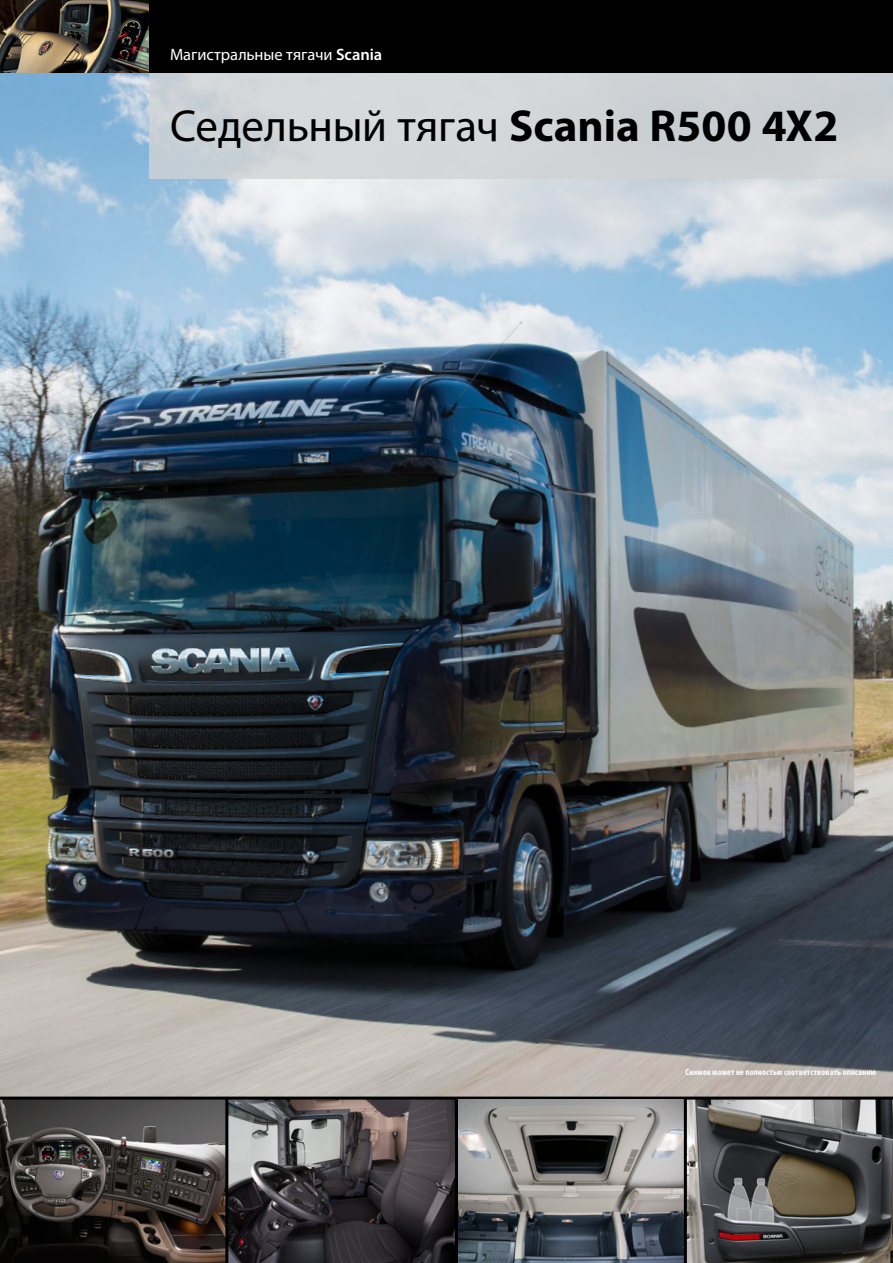
<style>
.page{position:relative;width:893px;height:1263px;background:#fff}
.page>*{position:absolute;margin:0;border:0;box-sizing:border-box;transform-origin:0 0}
.t1{font:45px "Myriad Pro";letter-spacing:-.005em;color:#000}
.t2{font:16.5px "Myriad Pro";letter-spacing:-.005em;color:#fff}
.t3{font:700 condensed 9px "Myriad Pro";letter-spacing:.02em;color:#fff}
.s1{font-weight:600}
.s2{font-weight:700}
</style>
<div class="page">
<img style="left:0;top:72px;width:893px;height:1024px">
<div style="left:149px;top:72px;width:744px;height:107px;background:#d1d3d4"></div>
<img style="left:0;top:1099px;width:893px;height:164px">
<hr style="left:0;top:1096px;width:893px;height:3px;background:#000">
<hr style="left:225px;top:1098px;width:3px;height:165px;background:#000">
<hr style="left:455px;top:1098px;width:3px;height:165px;background:#000">
<hr style="left:684px;top:1098px;width:3px;height:165px;background:#000">
<div style="left:0;top:0;width:893px;height:72px;background:#000"></div>
<img style="left:0;top:0;width:149px;height:72px">
<h2 class="t2" style="left:170px;top:44px;width:214px">Магистральные тягачи <span class="s1">Scania</span></h2>
<h1 class="t1" style="left:170px;top:98px;width:670px">Седельный тягач <span class="s2">Scania R500 4X2</span></h1>
<p class="t3" style="left:685px;top:1066px;width:193px">Снимок может не полностью соответствовать описанию</p>
</div>
